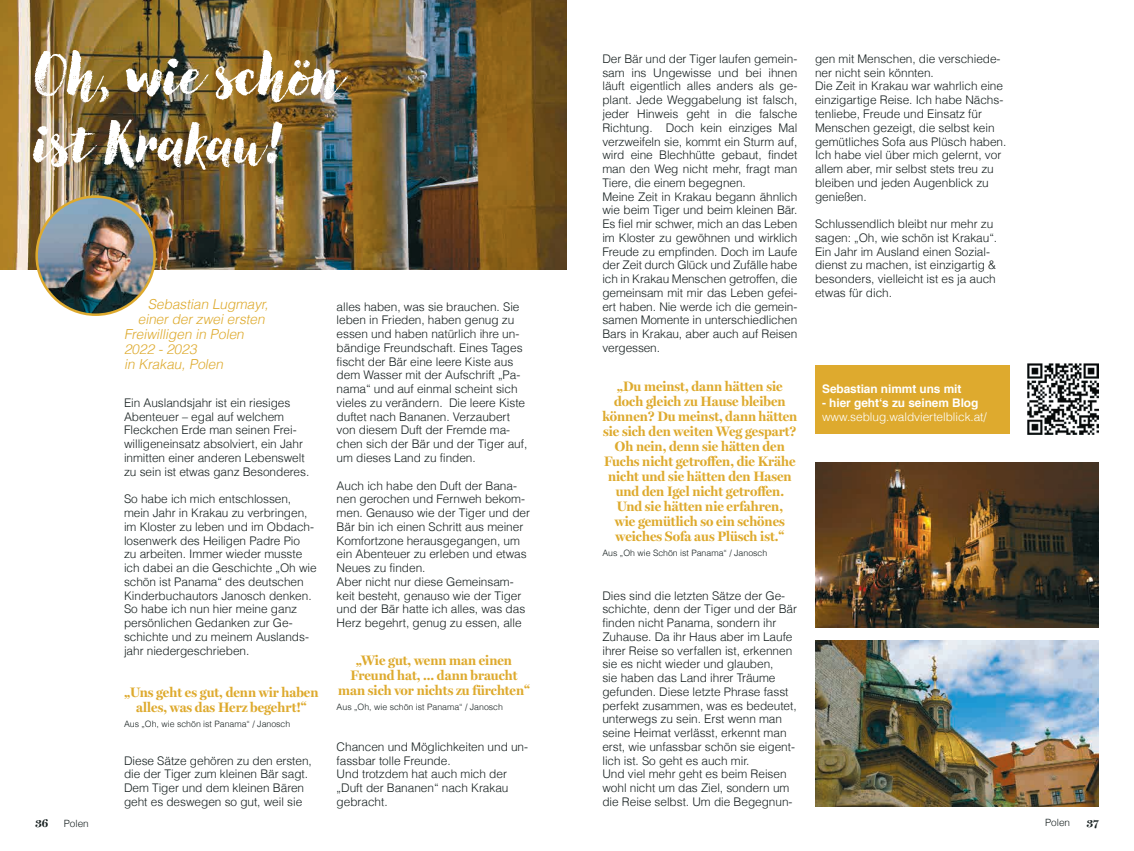
<style>
.page{position:relative;width:1134px;height:851px;background:#fff}
.page>*{position:absolute;margin:0;border:0;box-sizing:border-box;transform-origin:0 0}
.t1{font:800 56.25px "Canvas Script";color:#fff}
.t2{font:700 13.75px/15px "Miller Display";color:#deaa2e;text-align:center}
.Untertitel_Schief_11{font:italic 300 13.75px "Helveticafor Caritas";color:#deaa2e}
.Fließtext{font:300 11.88px/13.8px "Helveticafor Caritas";letter-spacing:-.005em;color:#172020}
.Fließtext-2{font:300 11.88px/13.8px "Helveticafor Caritas";letter-spacing:-.005em;color:#fff}
.Fließtext-3{font:700 11.88px "Helveticafor Caritas";letter-spacing:-.005em;color:#fff}
.t3{font:700 11.25px "Miller Display";color:#172020}
.t4{font:300 10px "Helveticafor Caritas";color:#172020}
.t5{font:300 8.75px "Helveticafor Caritas";color:#172020}
.s1{font-weight:700}
</style>
<div class="page">
<img style="left:0;top:0;width:567px;height:269px">
<img style="left:37px;top:197px;width:118px;height:117px;border-radius:59px">
<div style="left:35px;top:195px;width:121px;height:121px;border:2px solid #deaa2e;border-radius:50%"></div>
<img style="left:815px;top:462px;width:283px;height:165px">
<img style="left:815px;top:640px;width:283px;height:165px">
<div style="left:815px;top:365px;width:195px;height:69px;background:#deaa2e"></div>
<img style="left:1028px;top:363px;width:70px;height:71px">
<p class="t1" style="left:35px;top:39px;width:308px">Oh, wie schön</p>
<p class="t1" style="left:35px;top:106px;width:250px">ist Krakau!</p>
<p class="Untertitel_Schief_11" style="left:148px;top:296px;width:125px">Sebastian Lugmayr,</p>
<p class="Untertitel_Schief_11" style="left:138px;top:311px;width:131px">einerderzweiersten</p>
<p class="Untertitel_Schief_11" style="left:124px;top:326px;width:124px">Freiwilligen in Polen</p>
<p class="Untertitel_Schief_11" style="left:124px;top:341px;width:77px">2022 -2023</p>
<p class="Untertitel_Schief_11" style="left:124px;top:356px;width:104px">in Krakau,Polen</p>
<p class="Fließtext" style="left:124px;top:395px;width:187px">Ein Auslandsjahr ist ein riesiges Abenteuer – egal auf welchem Fleckchen Erde man seinen Frei&shy;willigeneinsatz absolviert, ein Jahr inmitten einer anderen Lebenswelt zu sein ist etwas ganz Besonderes.</p>
<p class="Fließtext" style="left:124px;top:492px;width:194px">So habe ich mich entschlossen, mein Jahr in Krakau zu verbringen, im Kloster zu leben und im Obdach&shy;losenwerk des Heiligen Padre Pio<br>zu arbeiten. Immer wieder musste ich dabei an die Geschichte „Oh wie schön ist Panama“ des deutschen Kinderbuchautors Janosch denken.</p>
<p class="Fließtext" style="left:124px;top:602px;width:186px">So habe ich nun hier meine ganz persönlichen Gedanken zur Ge&shy;schichte und zu meinem Auslands&shy;jahr niedergeschrieben.</p>
<p class="t2" style="left:124px;top:684px;width:195px">„Uns geht es gut, denn wir haben alles, was das Herz begehrt!“</p>
<p class="t5" style="left:124px;top:718px;width:168px">Aus „Oh, wie schön ist Panama“ / Janosch</p>
<p class="Fließtext" style="left:124px;top:753px;width:189px">Diese Sätze gehören zu den ersten, die der Tiger zum kleinen Bär sagt.<br>Dem Tiger und dem kleinen Bären geht es deswegen so gut, weil sie</p>
<p class="Fließtext" style="left:337px;top:299px;width:192px">alles haben, was sie brauchen. Sie leben in Frieden, haben genug zu essen und haben natürlich ihre un&shy;bändige Freundschaft. Eines Tages fischt der Bär eine leere Kiste aus dem Wasser mit der Aufschrift „Pa&shy;nama“ und auf einmal scheint sich vieles zu verändern. Die leere Kiste duftet nach Bananen. Verzaubert von diesem Duft der Fremde ma&shy;chen sich der Bär und der Tiger auf, um dieses Land zu finden.</p>
<p class="Fließtext" style="left:337px;top:478px;width:195px">Auch ich habe den Duft der Bana&shy;nen gerochen und Fernweh bekom&shy;men. Genauso wie der Tiger und der<br>Bär bin ich einen Schritt aus meiner<br>Komfortzone herausgegangen, um ein Abenteuer zu erleben und etwas<br>Neues zu finden.</p>
<p class="Fließtext" style="left:337px;top:574px;width:190px">Aber nicht nur diese Gemeinsam&shy;keit besteht, genauso wie der Tiger und der Bär hatte ich alles, was das Herz begehrt, genug zu essen, alle</p>
<p class="t2" style="left:338px;top:652px;width:193px">„Wie gut, wenn man einen<br>Freund hat, … dann braucht man sich vor nichts zu fürchten“</p>
<p class="t5" style="left:337px;top:701px;width:168px">Aus „Oh, wie schön ist Panama“ / Janosch</p>
<p class="Fließtext" style="left:337px;top:739px;width:193px">Chancen und Möglichkeiten und un&shy;fassbar tolle Freunde.</p>
<p class="Fließtext" style="left:337px;top:767px;width:173px">Und trotzdem hat auch mich der „Duft der Bananen“ nach Krakau gebracht.</p>
<p class="Fließtext" style="left:602px;top:52px;width:196px;text-align:justify">Der Bär und der Tiger laufen gemein&shy;sam ins Ungewisse und bei ihnen läuft eigentlich alles anders als ge&shy;plant. Jede Weggabelung ist falsch, jeder Hinweis geht in die falsche Richtung. Doch kein einziges Mal verzweifeln sie, kommt ein Sturm auf, wird eine Blechhütte gebaut, findet man den Weg nicht mehr, fragt man Tiere, die einem begegnen.</p>
<p class="Fließtext" style="left:602px;top:189px;width:196px;text-align:justify">Meine Zeit in Krakau begann ähnlich wie beim Tiger und beim kleinen Bär.<br>Es fiel mir schwer, mich an das Leben im Kloster zu gewöhnen und wirklich Freude zu empfinden. Doch im Laufe der Zeit durch Glück und Zufälle habe ich in Krakau Menschen getroffen, die gemeinsam mit mir das Leben gefei&shy;ert haben. Nie werde ich die gemein&shy;samen Momente in unterschiedlichen Bars in Krakau, aber auch auf Reisen vergessen.</p>
<p class="t2" style="left:602px;top:378px;width:196px">„Du meinst, dann hätten sie doch gleich zu Hause bleiben können? Du meinst, dann hätten sie sich den weiten Weg gespart?<br>Oh nein, denn sie hätten den<br>Fuchs nicht getroffen, die Krähe nicht und sie hätten den Hasen und den Igel nicht getroffen.<br>Und sie hätten nie erfahren,<br>wie gemütlich so ein schönes weiches Sofa aus Plüsch ist.“</p>
<p class="t5" style="left:602px;top:547px;width:166px">Aus „Oh wie Schön ist Panama“ / Janosch</p>
<p class="Fließtext" style="left:602px;top:588px;width:196px">Dies sind die letzten Sätze der Ge&shy;schichte, denn der Tiger und der Bär finden nicht Panama, sondern ihr Zuhause. Da ihr Haus aber im Laufe ihrer Reise so verfallen ist, erkennen sie es nicht wieder und glauben,<br>sie haben das Land ihrer Träume gefunden. Diese letzte Phrase fasst perfekt zusammen, was es bedeutet, unterwegs zu sein. Erst wenn man seine Heimat verlässt, erkennt man erst, wie unfassbar schön sie eigent&shy;lich ist. So geht es auch mir.</p>
<p class="Fließtext" style="left:602px;top:767px;width:192px">Und viel mehr geht es beim Reisen wohl nicht um das Ziel, sondern um die Reise selbst. Um die Begegnun-</p>
<p class="Fließtext" style="left:815px;top:52px;width:187px">gen mit Menschen, die verschiede&shy;ner nicht sein könnten.</p>
<p class="Fließtext" style="left:815px;top:79px;width:193px">Die Zeit in Krakau war wahrlich eine einzigartige Reise. Ich habe Nächs&shy;tenliebe, Freude und Einsatz für<br>Menschen gezeigt, die selbst kein gemütliches Sofa aus Plüsch haben.<br>Ich habe viel über mich gelernt, vor allem aber, mir selbst stets treu zu bleiben und jeden Augenblick zu genießen.</p>
<p class="Fließtext" style="left:815px;top:217px;width:184px">Schlussendlich bleibt nur mehr zu sagen: „Oh, wie schön ist Krakau“.<br>Ein Jahr im Ausland einen Sozial&shy;dienst zu machen, ist einzigartig &amp; besonders, vielleicht ist es ja auch etwas für dich.</p>
<p class="Fließtext-3" style="left:822px;top:382px;width:141px">Sebastian nimmt uns mit</p>
<p class="Fließtext-2" style="left:822px;top:395px;width:166px"><span class="s1">- hier geht‘s zu seinem Blog </span>www.seblug.waldviertelblick.at/</p>
<p class="t3" style="left:35px;top:815px;width:14px">36</p>
<p class="t4" style="left:64px;top:816px;width:27px">Polen</p>
<p class="t4" style="left:1045px;top:816px;width:27px">Polen</p>
<p class="t3" style="left:1087px;top:815px;width:13px">37</p>
</div>
